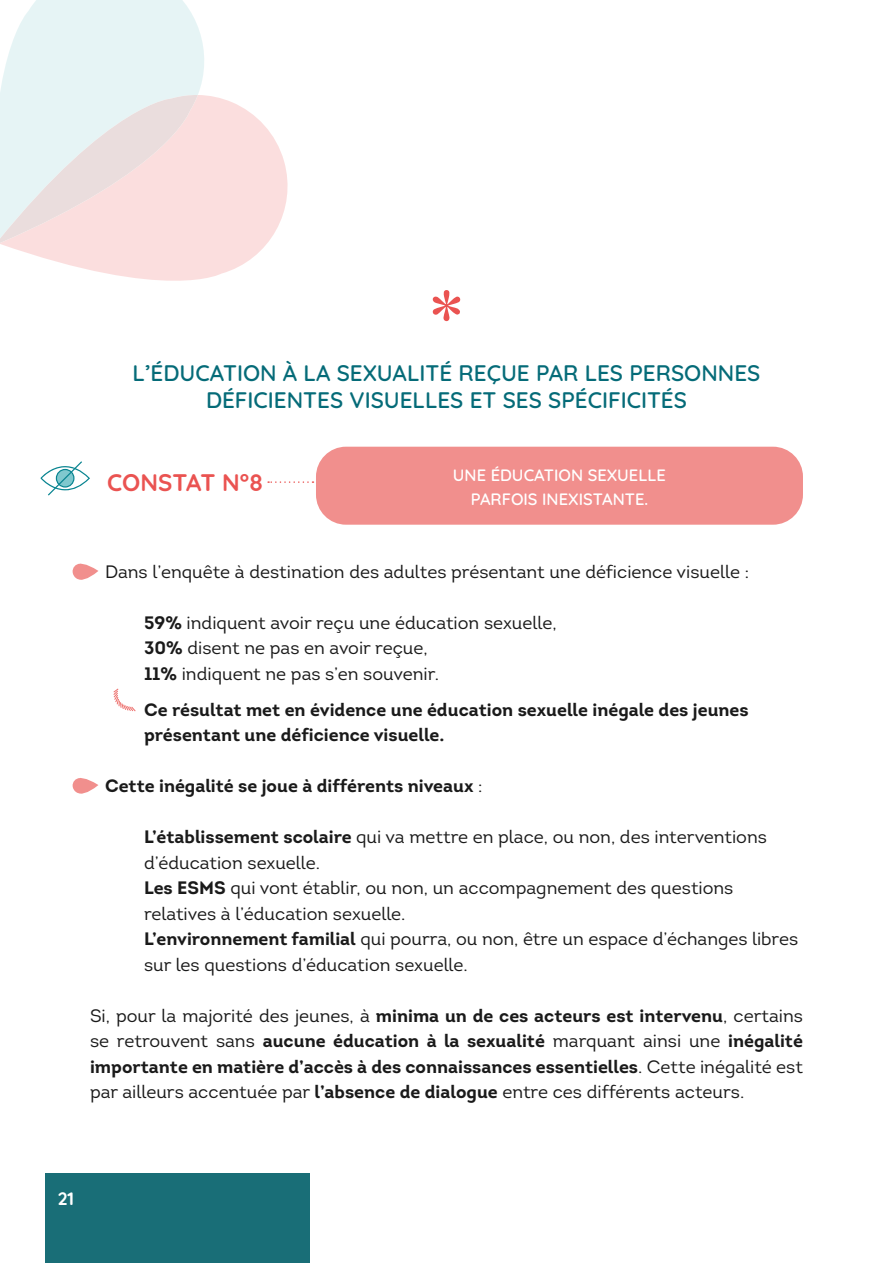
<style>
.page{position:relative;width:893px;height:1263px;background:#fff}
.page>*{position:absolute;margin:0;border:0;box-sizing:border-box;transform-origin:0 0}
.t1{font:700 24px "Quicksand";color:#ea5351}
.t2{font:600 22.5px/27px "Quicksand";color:#056b78;text-align:center}
.t3{font:18px/25.5px "Intro";color:#1a1a1a}
.t4{font:700 18px/25.5px "Intro";color:#1a1a1a}
.t5{font:700 18px "Quicksand";color:#fff}
.t6{font:600 16.5px/24px "Quicksand";color:#fff;text-align:center}
.s1{font-weight:700}
.s2{font-weight:400}
</style>
<div class="page">
<div style="left:45px;top:1174px;width:265px;height:89px;background:#196e77"></div>
<svg style="left:268px;top:481px;width:45px;height:2px"></svg>
<svg style="left:72px;top:563px;width:26px;height:17px"></svg>
<svg style="left:432px;top:290px;width:29px;height:31px"></svg>
<div style="left:316px;top:447px;width:487px;height:78px;background:#f18f8d;border-radius:30px"></div>
<svg style="left:113px;top:688px;width:23px;height:24px"></svg>
<svg style="left:72px;top:778px;width:26px;height:16px"></svg>
<svg style="left:41px;top:461px;width:49px;height:35px"></svg>
<svg style="left:4px;top:97px;width:284px;height:184px;fill:#fbdede"></svg>
<svg style="left:0;top:0;width:214px;height:245px;background:#ebf2f3"></svg>
<svg style="left:0;top:95px;width:198px;height:148px;background:#efe5e5"></svg>
<p class="t2" style="left:133px;top:357px;width:629px">L’ÉDUCATION À LA SEXUALITÉ REÇUE PAR LES PERSONNES<br>DÉFICIENTES VISUELLES ET SES SPÉCIFICITÉS</p>
<h1 class="t1" style="left:107px;top:463px;width:158px">CONSTAT N°8</h1>
<p class="t6" style="left:453px;top:462px;width:215px">UNE ÉDUCATION SEXUELLE<br>PARFOIS INEXISTANTE.</p>
<p class="t3" style="left:105px;top:559px;width:645px">Dans l’enquête à destination des adultes présentant une déficience visuelle :</p>
<p class="t3" style="left:144px;top:610px;width:414px"><span class="s1">59%</span> indiquent avoir reçu une éducation sexuelle,<br><span class="s1">30%</span> disent ne pas en avoir reçue,<br><span class="s1">11%</span> indiquent ne pas s’en souvenir.</p>
<p class="t4" style="left:144px;top:697px;width:606px">Ce résultat met en évidence une éducation sexuelle inégale des jeunes présentant une déficience visuelle.</p>
<p class="t4" style="left:105px;top:773px;width:379px">Cette inégalité se joue à différents niveaux <span class="s2">:</span></p>
<p class="t3" style="left:144px;top:824px;width:656px"><span class="s1">L’établissement scolaire</span> qui va mettre en place, ou non, des interventions d’éducation sexuelle.<br><span class="s1">Les ESMS</span> qui vont établir, ou non, un accompagnement des questions relatives à l’éducation sexuelle.<br><span class="s1">L’environnement familial</span> qui pourra, ou non, être un espace d’échanges libres sur les questions d’éducation sexuelle.</p>
<p class="t4" style="left:90px;top:1003px;width:714px;text-align:justify"><span class="s2">Si, pour la majorité des jeunes, à</span> minima un de ces acteurs est intervenu<span class="s2">, certains se retrouvent sans</span> aucune éducation à la sexualité <span class="s2">marquant ainsi une</span> inégalité importante en matière d’accès à des connaissances essentielles<span class="s2">. Cette inégalité est par ailleurs accentuée par</span> l’absence de dialogue <span class="s2">entre ces différents acteurs.</span></p>
<p class="t5" style="left:58px;top:1184px;width:18px">21</p>
</div>
